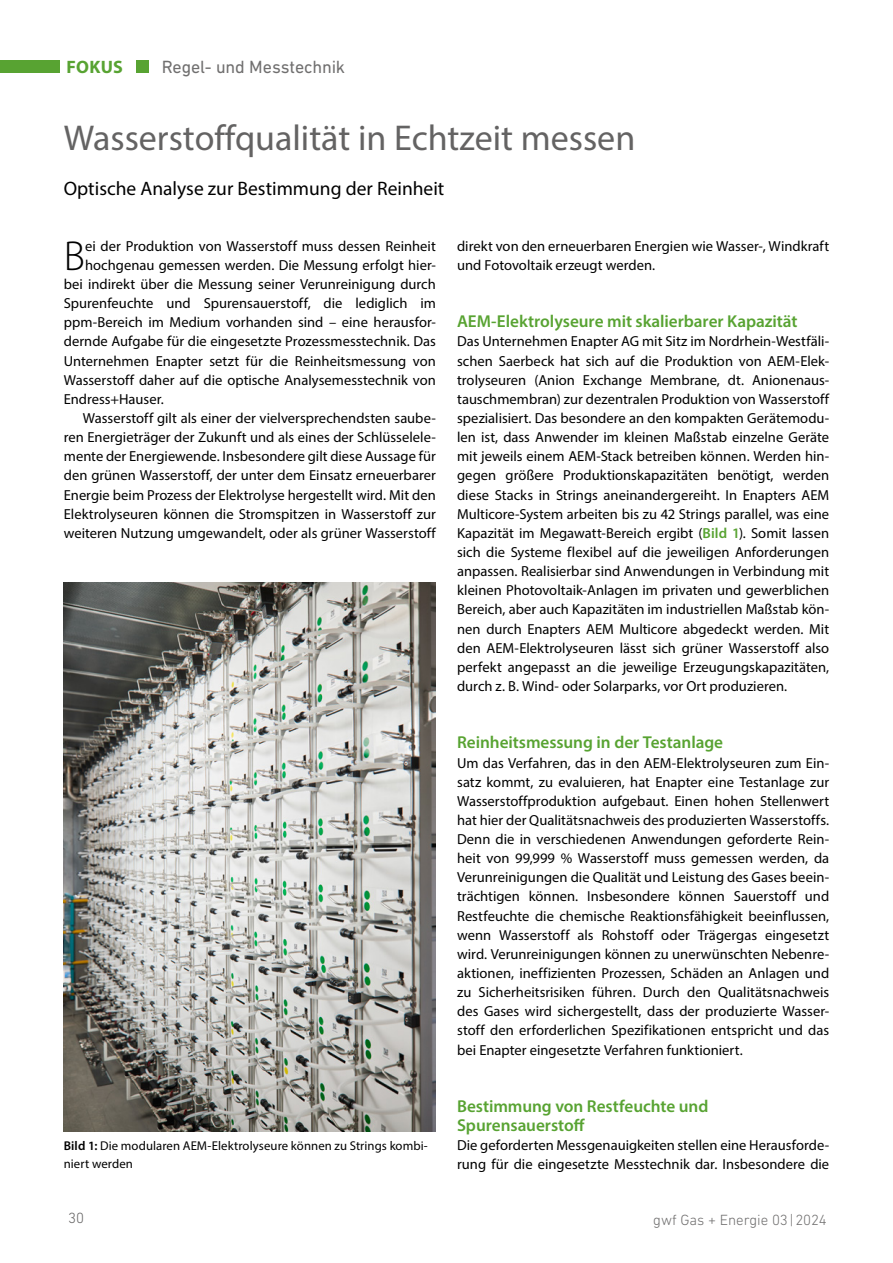
<style>
.page{position:relative;width:893px;height:1263px;background:#fff}
.page>*{position:absolute;margin:0;border:0;box-sizing:border-box;transform-origin:0 0}
.WA_Fliesstext_Initial{font:300 42.15px "Myriad Pro";color:#000}
.WA_Headline{font:36px "Myriad Pro";color:#646363}
.WA_Headline_J_2{font:19.5px "Myriad Pro";color:#000}
.t1{font:18px "DIN Next LT Pro";letter-spacing:-.01em;color:#706f6f}
.t2{font:700 18px "Myriad Pro";letter-spacing:.015em;color:#58a332}
.WA_Subline_1_Fokus_grün{font:600 17.25px/19.2px "Myriad Pro";letter-spacing:-.005em;color:#58a332}
.t3{font:300 15px "DIN Next LT Pro";color:#706f6f}
.t4{font:300 15px "DIN Next LT Pro";color:#646363}
.WA_Fließtext{font:14.55px/19.2px "Myriad Pro";letter-spacing:.005em;color:#000;text-align:justify}
.WA_Fließtext_Einzug{font:14.55px/19.2px "Myriad Pro";letter-spacing:.005em;color:#000;text-align:justify}
.WA_Fliesstext_Initial-2{font:14.55px "Myriad Pro";color:#000}
.WA_BildTabellenUnterschrift{font:12.75px/18px "Myriad Pro";letter-spacing:.005em;color:#000}
.s1{font-weight:600}
.s2{font-weight:600;color:#58a332}
</style>
<div class="page">
<div style="left:0;top:60px;width:60px;height:13px;background:#58a332"></div>
<div style="left:136px;top:60px;width:13px;height:13px;background:#58a332"></div>
<img style="left:64px;top:582px;width:372px;height:549px">
<p class="t2" style="left:67px;top:55px;width:58px">FOKUS</p>
<p class="t1" style="left:162px;top:57px;width:185px">Regel- und Messtechnik</p>
<p class="WA_Headline" style="left:64px;top:116px;width:573px">Wasserstoffqualität in Echtzeit messen</p>
<p class="WA_Headline_J_2" style="left:64px;top:176px;width:382px">Optische Analyse zur Bestimmung der Reinheit</p>
<p class="WA_Fliesstext_Initial" style="left:64px;top:231px;width:23px">B</p>
<p class="WA_Fliesstext_Initial-2" style="left:85px;top:237px;width:352px">ei der Produktion von Wasserstoff muss dessen Reinheit</p>
<p class="WA_Fliesstext_Initial-2" style="left:85px;top:256px;width:352px">hochgenau gemessen werden. Die Messung erfolgt hier-</p>
<p class="WA_Fliesstext_Initial-2" style="left:64px;top:275px;width:374px">bei indirekt über die Messung seiner Verunreinigung durch</p>
<p class="WA_Fliesstext_Initial-2" style="left:64px;top:294px;width:374px">Spurenfeuchte und Spurensauerstoff, die lediglich im</p>
<p class="WA_Fliesstext_Initial-2" style="left:64px;top:313px;width:374px">ppm-Bereich im Medium vorhanden sind – eine herausfor-</p>
<p class="WA_Fliesstext_Initial-2" style="left:64px;top:333px;width:374px">dernde Aufgabe für die eingesetzte Prozessmesstechnik. Das</p>
<p class="WA_Fliesstext_Initial-2" style="left:64px;top:352px;width:374px">Unternehmen Enapter setzt für die Reinheitsmessung von</p>
<p class="WA_Fliesstext_Initial-2" style="left:64px;top:371px;width:374px">Wasserstoff daher auf die optische Analysemesstechnik von</p>
<p class="WA_Fliesstext_Initial-2" style="left:64px;top:390px;width:102px">Endress+Hauser.</p>
<p class="WA_Fließtext_Einzug" style="left:64px;top:408px;width:374px;text-indent:19px">Wasserstoff gilt als einer der vielversprechendsten saube&shy;ren Energieträger der Zukunft und als eines der Schlüsselele&shy;mente der Energiewende. Insbesondere gilt diese Aussage für den grünen Wasserstoff, der unter dem Einsatz erneuerbarer Energie beim Prozess der Elektrolyse hergestellt wird. Mit den Elektrolyseuren können die Stromspitzen in Wasserstoff zur weiteren Nutzung umgewandelt, oder als grüner Wasserstoff</p>
<p class="WA_BildTabellenUnterschrift" style="left:64px;top:1136px;width:366px"><span class="s1">Bild 1:</span> Die modularen AEM-Elektrolyseure können zu Strings kombi&shy;niert werden</p>
<p class="WA_Fließtext_Einzug" style="left:457px;top:236px;width:374px">direkt von den erneuerbaren Energien wie Wasser-, Windkraft und Fotovoltaik erzeugt werden.</p>
<p class="WA_Subline_1_Fokus_grün" style="left:457px;top:311px;width:342px">AEM-Elektrolyseure mit skalierbarer Kapazität</p>
<p class="WA_Fließtext" style="left:457px;top:332px;width:374px">Das Unternehmen Enapter AG mit Sitz im Nordrhein-Westfäli&shy;schen Saerbeck hat sich auf die Produktion von AEM-Elek&shy;trolyseuren (Anion Exchange Membrane, dt. Anionenaus&shy;tauschmembran) zur dezentralen Produktion von Wasserstoff spezialisiert. Das besondere an den kompakten Gerätemodu&shy;len ist, dass Anwender im kleinen Maßstab einzelne Geräte mit jeweils einem AEM-Stack betreiben können. Werden hin&shy;gegen größere Produktionskapazitäten benötigt, werden diese Stacks in Strings aneinandergereiht. In Enapters AEM Multicore-System arbeiten bis zu 42 Strings parallel, was eine Kapazität im Megawatt-Bereich ergibt (<span class="s2">Bild 1</span>). Somit lassen sich die Systeme flexibel auf die jeweiligen Anforderungen anpassen. Realisierbar sind Anwendungen in Verbindung mit kleinen Photovoltaik-Anlagen im privaten und gewerblichen Bereich, aber auch Kapazitäten im industriellen Maßstab kön&shy;nen durch Enapters AEM Multicore abgedeckt werden. Mit den AEM-Elektrolyseuren lässt sich grüner Wasserstoff also perfekt angepasst an die jeweilige Erzeugungskapazitäten, durch z. B. Wind- oder Solarparks, vor Ort produzieren.</p>
<p class="WA_Subline_1_Fokus_grün" style="left:457px;top:732px;width:268px">Reinheitsmessung in der Testanlage</p>
<p class="WA_Fließtext" style="left:457px;top:753px;width:374px">Um das Verfahren, das in den AEM-Elektrolyseuren zum Ein&shy;satz kommt, zu evaluieren, hat Enapter eine Testanlage zur Wasserstoffproduktion aufgebaut. Einen hohen Stellenwert hat hier der Qualitätsnachweis des produzierten Wasserstoffs.<br>Denn die in verschiedenen Anwendungen geforderte Rein&shy;heit von 99,999 % Wasserstoff muss gemessen werden, da Verunreinigungen die Qualität und Leistung des Gases beein&shy;trächtigen können. Insbesondere können Sauerstoff und Restfeuchte die chemische Reaktionsfähigkeit beeinflussen, wenn Wasserstoff als Rohstoff oder Trägergas eingesetzt wird. Verunreinigungen können zu unerwünschten Nebenre&shy;aktionen, ineffizienten Prozessen, Schäden an Anlagen und zu Sicherheitsrisiken führen. Durch den Qualitätsnachweis des Gases wird sichergestellt, dass der produzierte Wasser&shy;stoff den erforderlichen Spezifikationen entspricht und das bei Enapter eingesetzte Verfahren funktioniert.</p>
<p class="WA_Subline_1_Fokus_grün" style="left:457px;top:1096px;width:253px">Bestimmung von Restfeuchte und<br>Spurensauerstoff</p>
<p class="WA_Fließtext" style="left:457px;top:1135px;width:374px">Die geforderten Messgenauigkeiten stellen eine Herausforde&shy;rung für die eingesetzte Messtechnik dar. Insbesondere die</p>
<p class="t4" style="left:68px;top:1209px;width:17px">30</p>
<p class="t3" style="left:653px;top:1211px;width:175px">gwf Gas + Energie 03|2024</p>
</div>
